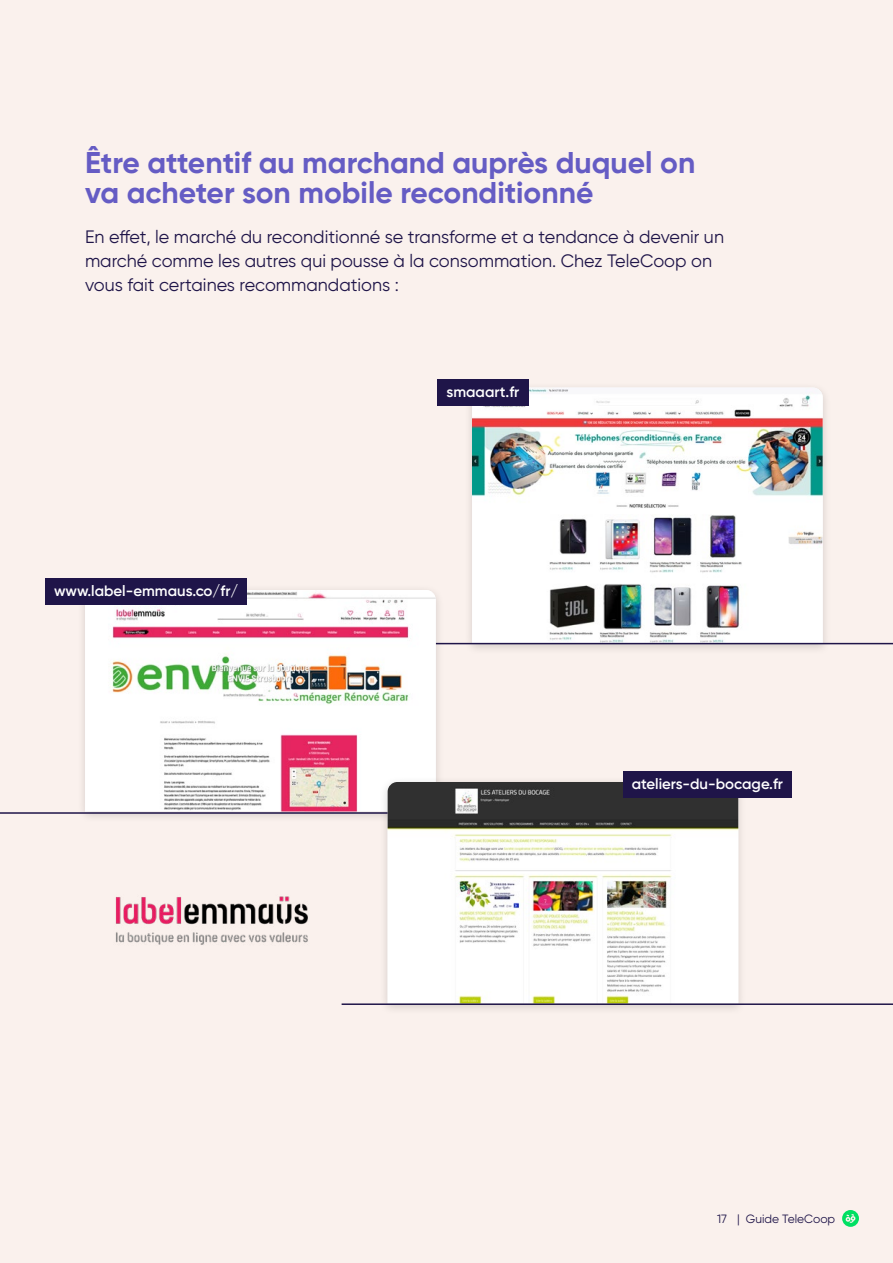
<style>
.page{position:relative;width:893px;height:1263px;background:#faf1ed}
.page>*{position:absolute;margin:0;border:0;box-sizing:border-box;transform-origin:0 0}
.t1{font:700 30px/30px "Gilroy";color:#655cc4}
.t2{font:18px/24px "Gilroy";color:#1f1549}
.t3{font:600 15px "Gilroy";color:#fff}
.t4{font:12px "Gilroy";color:#1f1549}
</style>
<div class="page">
<div style="left:463px;top:382px;width:369px;height:273px;background:#000;opacity:.15"></div>
<img style="left:472px;top:388px;width:351px;height:255px">
<hr style="left:415px;top:643px;width:478px;height:1px;background:#1f1549">
<div style="left:437px;top:379px;width:92px;height:27px;background:#1f1549"></div>
<div style="left:76px;top:584px;width:369px;height:239px;background:#f3eae6"></div>
<img style="left:85px;top:590px;width:351px;height:221px">
<div style="left:379px;top:776px;width:368px;height:239px;background:#000;opacity:.15"></div>
<img style="left:388px;top:782px;width:350px;height:221px">
<hr style="left:342px;top:1003px;width:551px;height:2px;background:#1f1549">
<hr style="left:0;top:812px;width:388px;height:2px;background:#1f1549">
<div style="left:45px;top:578px;width:202px;height:26px;background:#1f1549"></div>
<div style="left:623px;top:771px;width:168px;height:27px;background:#1f1549"></div>
<img style="left:115px;top:896px;width:193px;height:49px">
<svg style="left:842px;top:1210px;width:17px;height:17px"></svg>
<h1 class="t1" style="left:85px;top:147px;width:612px">Être attentif au marchand auprès duquel on va acheter son mobile reconditionné</h1>
<p class="t2" style="left:85px;top:225px;width:640px">En effet, le marché du reconditionné se transforme et a tendance à devenir un marché comme les autres qui pousse à la consommation. Chez TeleCoop on vous fait certaines recommandations :</p>
<p class="t3" style="left:54px;top:581px;width:186px">www.label-emmaus.co/fr/</p>
<p class="t3" style="left:446px;top:383px;width:74px">smaaart.fr</p>
<p class="t3" style="left:632px;top:775px;width:153px">ateliers-du-bocage.fr</p>
<p class="t4" style="left:717px;top:1211px;width:120px">17 | Guide TeleCoop</p>
</div>
